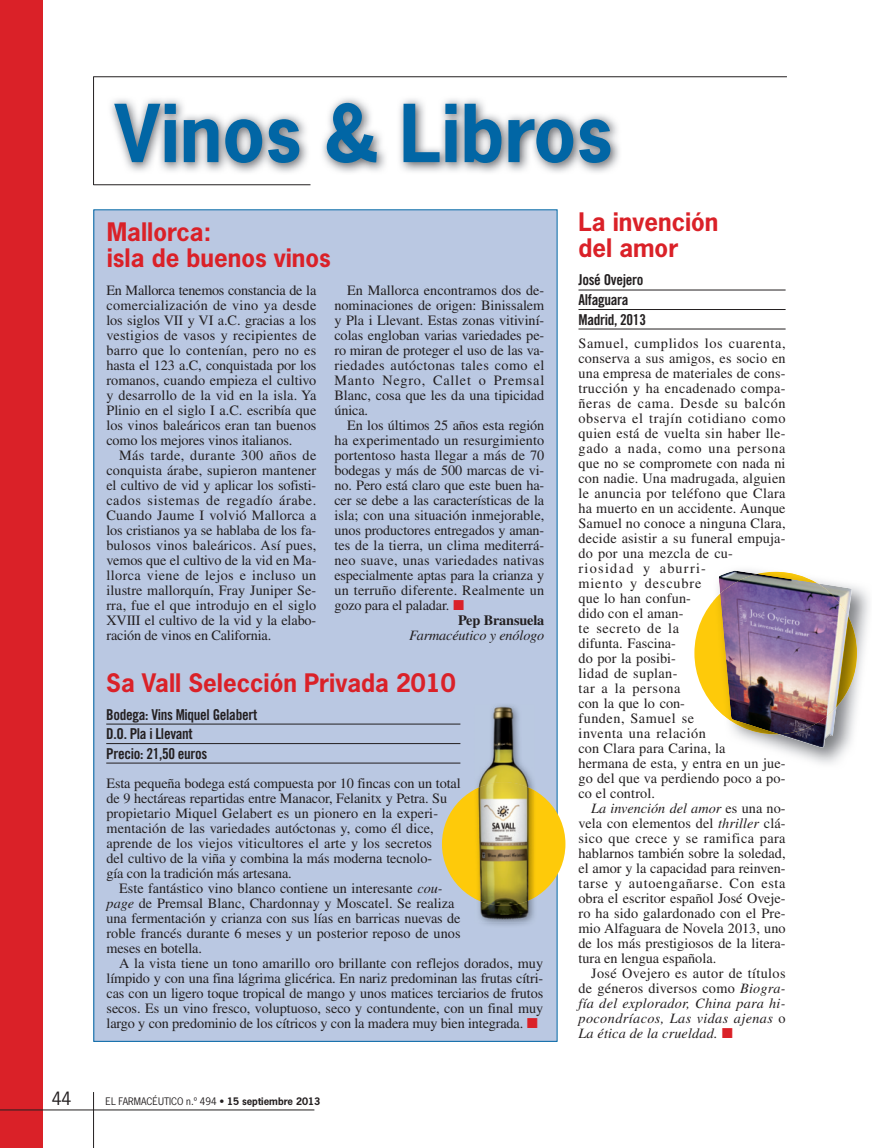
<style>
.page{position:relative;width:872px;height:1148px;background:#fff}
.page>*{position:absolute;margin:0;border:0;box-sizing:border-box;transform-origin:0 0}
.t1{font:700 75px "News Gothic Std";color:#0166a5}
.t2{font:700 24px/26.2px "News Gothic Std";color:#da2128}
.t3{font:17.25px "News Gothic Std";color:#231f20}
.t4{font:15px/19.5px "Trade Gothic LT Std Bd Cn 20";letter-spacing:-.02em;color:#231f20}
.t5{font:14.25px/15px "Times LT Std";letter-spacing:.005em;color:#231f20;text-align:justify}
.t6{font:italic 14.25px/15px "Times LT Std";letter-spacing:.01em;color:#231f20;text-align:justify}
.t7{font:italic 14.25px "Times LT Std";letter-spacing:-.01em;color:#231f20}
.t8{font:700 14.25px "Times LT Std";letter-spacing:-.01em;color:#231f20}
.t9{font:9.75px "News Gothic Std";color:#231f20}
.s1{font-family:"Mathematical Pi Six";color:#da2128}
.s2{font-style:italic}
.s3{font-weight:700}
.s4{font-style:normal}
.s5{font-family:"Mathematical Pi Six";font-style:normal;color:#da2128}
</style>
<div class="page">
<div style="left:0;top:0;width:42px;height:1148px;background:#da2128"></div>
<hr style="left:0;top:1110px;width:314px;height:1px;background:#231f20">
<hr style="left:93px;top:1092px;width:1px;height:56px;background:#231f20">
<img style="left:111px;top:98px;width:508px;height:75px">
<hr style="left:93px;top:76px;width:1px;height:109px;background:#231f20">
<hr style="left:94px;top:76px;width:693px;height:1px;background:#231f20">
<hr style="left:94px;top:184px;width:216px;height:1px;background:#231f20">
<div style="left:94px;top:210px;width:463px;height:831px;background:#bac8e2"></div>
<hr style="left:578px;top:290px;width:207px;height:1px;background:#231f20">
<hr style="left:578px;top:309px;width:207px;height:1px;background:#231f20">
<hr style="left:578px;top:329px;width:207px;height:1px;background:#231f20">
<div style="left:694px;top:572px;width:163px;height:162px;background:#feca0a;border-radius:50%"></div>
<img style="left:713px;top:572px;width:144px;height:162px">
<img style="left:718px;top:571px;width:40px;height:24px">
<img style="left:848px;top:582px;width:4px;height:36px">
<img style="left:777px;top:734px;width:60px;height:14px">
<img style="left:720px;top:574px;width:128px;height:160px">
<hr style="left:106px;top:724px;width:354px;height:1px;background:#231f20">
<hr style="left:106px;top:743px;width:354px;height:1px;background:#231f20">
<hr style="left:106px;top:763px;width:354px;height:1px;background:#231f20">
<div style="left:442px;top:782px;width:123px;height:124px;background:#feca0a;border-radius:50%"></div>
<img style="left:476px;top:704px;width:58px;height:219px">
<img style="left:474px;top:782px;width:60px;height:124px">
<p class="t3" style="left:52px;top:1091px;width:21px">44</p>
<h1 class="t1" style="left:115px;top:100px;width:499px">Vinos &amp; Libros</h1>
<h2 class="t2" style="left:107px;top:221px;width:226px">Mallorca:<br>isla de buenos vinos</h2>
<p class="t5" style="left:106px;top:284px;width:211px">En Mallorca tenemos constancia de la comercialización de vino ya desde los siglos VII y VI a.C. gracias a los vestigios de vasos y recipientes de barro que lo contenían, pero no es hasta el 123 a.C, conquistada por los romanos, cuando empieza el cultivo y desarrollo de la vid en la isla. Ya Plinio en el siglo I a.C. escribía que los vinos baleáricos eran tan buenos como los mejores vinos italianos.</p>
<p class="t5" style="left:106px;top:449px;width:211px;text-indent:13px">Más tarde, durante 300 años de conquista árabe, supieron mantener el cultivo de vid y aplicar los sofisti&shy;cados sistemas de regadío árabe.<br>Cuando Jaume I volvió Mallorca a los cristianos ya se hablaba de los fa&shy;bulosos vinos baleáricos. Así pues, vemos que el cultivo de la vid en Ma&shy;llorca viene de lejos e incluso un ilustre mallorquín, Fray Juniper Se&shy;rra, fue el que introdujo en el siglo XVIII el cultivo de la vid y la elabo&shy;ración de vinos en California.</p>
<p class="t5" style="left:334px;top:284px;width:211px;text-indent:13px">En Mallorca encontramos dos de&shy;nominaciones de origen: Binissalem y Pla i Llevant. Estas zonas vitiviní&shy;colas engloban varias variedades pe&shy;ro miran de proteger el uso de las va&shy;riedades autóctonas tales como el Manto Negro, Callet o Premsal Blanc, cosa que les da una tipicidad única.</p>
<p class="t5" style="left:347px;top:419px;width:199px">En los últimos 25 años esta región</p>
<p class="t5" style="left:334px;top:434px;width:211px">ha experimentado un resurgimiento</p>
<p class="t5" style="left:334px;top:449px;width:211px">portentoso hasta llegar a más de 70</p>
<p class="t5" style="left:334px;top:464px;width:211px">bodegas y más de 500 marcas de vi-</p>
<p class="t5" style="left:334px;top:479px;width:211px">no. Pero está claro que este buen ha-</p>
<p class="t5" style="left:334px;top:494px;width:211px">cer se debe a las características de la</p>
<p class="t5" style="left:334px;top:509px;width:211px">isla; con una situación inmejorable,</p>
<p class="t5" style="left:334px;top:524px;width:211px">unos productores entregados y aman-</p>
<p class="t5" style="left:334px;top:539px;width:211px">tes de la tierra, un clima mediterrá-</p>
<p class="t5" style="left:334px;top:554px;width:211px">neo suave, unas variedades nativas</p>
<p class="t5" style="left:334px;top:569px;width:211px">especialmente aptas para la crianza y</p>
<p class="t5" style="left:334px;top:584px;width:211px">un terruño diferente. Realmente un</p>
<p class="t5" style="left:334px;top:599px;width:132px">gozo para el paladar. <span class="s1">-</span></p>
<p class="t8" style="left:458px;top:614px;width:88px">Pep Bransuela</p>
<p class="t7" style="left:409px;top:629px;width:137px">Farmacéutico y enólogo</p>
<h2 class="t2" style="left:106px;top:671px;width:351px">Sa Vall Selección Privada 2010</h2>
<p class="t4" style="left:106px;top:706px;width:152px">Bodega: Vins Miquel Gelabert<br>D.O. Pla i Llevant<br>Precio: 21,50 euros</p>
<p class="t5" style="left:106px;top:778px;width:356px;text-align:left">Esta pequeña bodega está compuesta por 10 fincas con un total de 9 hectáreas repartidas entre Manacor, Felanitx y Petra. Su propietario Miquel Gelabert es un pionero en la experi&shy;mentación de las variedades autóctonas y, como él dice, aprende de los viejos viticultores el arte y los secretos<br>del cultivo de la viña y combina la más moderna tecnolo-<br>gía con la tradición más artesana.</p>
<p class="t5" style="left:106px;top:883px;width:355px;text-align:left;text-indent:13px">Este fantástico vino blanco contiene un interesante <span class="s2">cou&shy;page</span> de Premsal Blanc, Chardonnay y Moscatel. Se realiza una fermentación y crianza con sus lías en barricas nuevas de roble francés durante 6 meses y un posterior reposo de unos meses en botella.</p>
<p class="t5" style="left:106px;top:958px;width:438px;text-indent:13px">A la vista tiene un tono amarillo oro brillante con reflejos dorados, muy límpido y con una fina lágrima glicérica. En nariz predominan las frutas cítri&shy;cas con un ligero toque tropical de mango y unos matices terciarios de frutos secos. Es un vino fresco, voluptuoso, seco y contundente, con un final muy largo y con predominio de los cítricos y con la madera muy bien integrada. <span class="s1">-</span></p>
<p class="t9" style="left:106px;top:1097px;width:216px">EL FARMACÉUTICO n.º 494 • <span class="s3">15 septiembre 2013</span></p>
<h2 class="t2" style="left:578px;top:211px;width:142px">La invención del amor</h2>
<p class="t4" style="left:578px;top:272px;width:69px">José Ovejero<br>Alfaguara<br>Madrid, 2013</p>
<p class="t5" style="left:578px;top:337px;width:209px;text-align:left">Samuel, cumplidos los cuarenta, conserva a sus amigos, es socio en una empresa de materiales de cons&shy;trucción y ha encadenado compa&shy;ñeras de cama. Desde su balcón observa el trajín cotidiano como quien está de vuelta sin haber lle&shy;gado a nada, como una persona que no se compromete con nada ni con nadie. Una madrugada, alguien le anuncia por teléfono que Clara ha muerto en un accidente. Aunque<br>Samuel no conoce a ninguna Clara, decide asistir a su funeral empuja&shy;do por una mezcla de cu&shy;riosidad y aburri-<br>miento y descubre<br>que lo han confun-<br>dido con el aman-<br>te secreto de la<br>difunta. Fascina-<br>do por la posibi-<br>lidad de suplan-<br>tar a la persona<br>con la que lo con-<br>funden, Samuel se<br>inventa una relación<br>con Clara para Carina, la<br>hermana de esta, y entra en un jue&shy;go del que va perdiendo poco a po&shy;co el control.</p>
<p class="t5" style="left:578px;top:802px;width:209px;text-indent:13px"><span class="s2">La invención del amor</span> es una no&shy;vela con elementos del <span class="s2">thriller</span> clá&shy;sico que crece y se ramifica para hablarnos también sobre la soledad, el amor y la capacidad para reinven&shy;tarse y autoengañarse. Con esta obra el escritor español José Oveje&shy;ro ha sido galardonado con el Pre&shy;mio Alfaguara de Novela 2013, uno de los más prestigiosos de la litera&shy;tura en lengua española.</p>
<p class="t6" style="left:578px;top:967px;width:209px;text-indent:13px"><span class="s4">José Ovejero es autor de títulos de géneros diversos como</span> Biogra&shy;fía del explorador, China para hi&shy;pocondríacos, Las vidas ajenas <span class="s4">o </span>La ética de la crueldad. <span class="s5">-</span></p>
</div>
